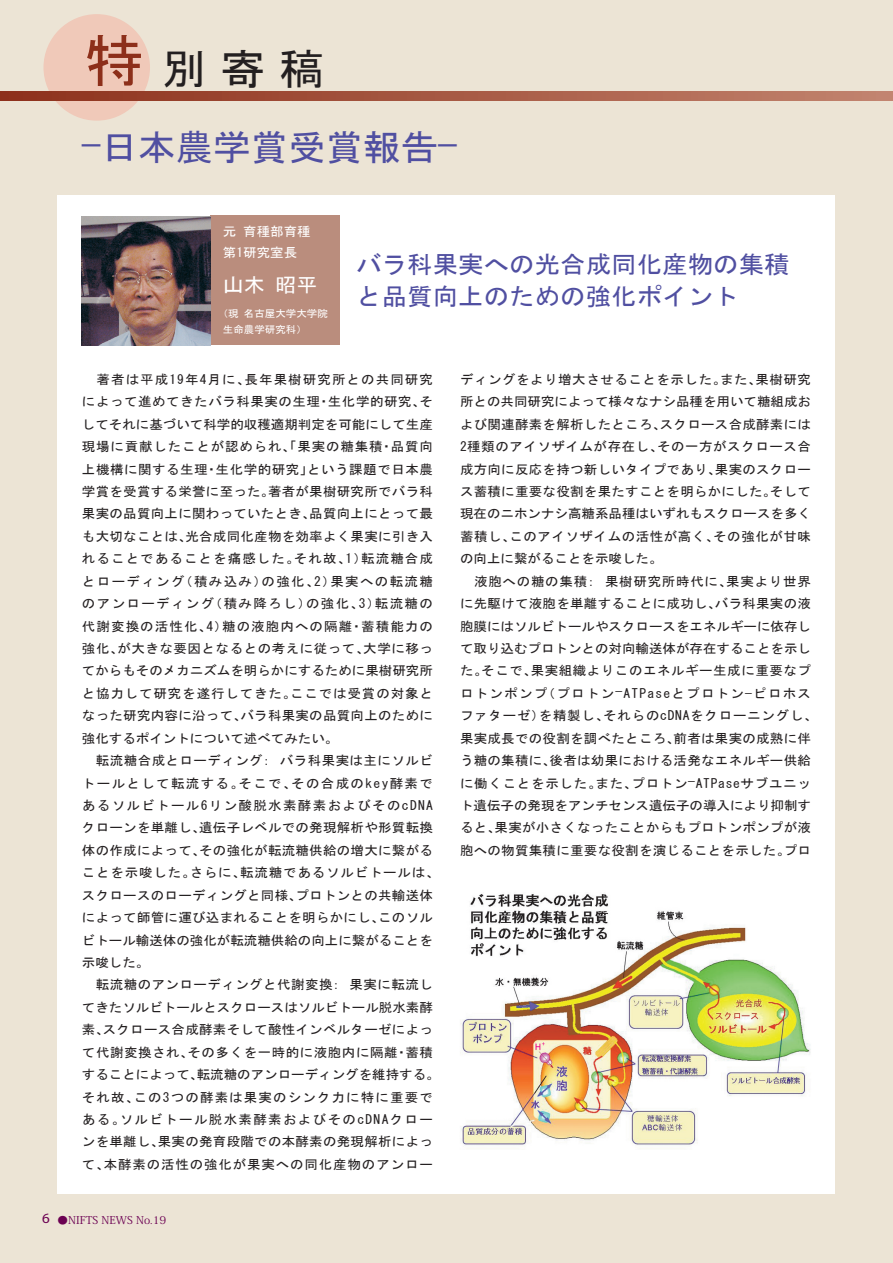
<style>
.page{position:relative;width:893px;height:1263px;background:#ece4d5}
.page>*{position:absolute;margin:0;border:0;box-sizing:border-box;transform-origin:0 0}
.t1{font:42.75px "MS Gothic";color:#231f20;scale:1.05 1}
.t2{font:35.7px "MS Gothic";color:#504fa1;scale:1.05 1}
.t3{font:24.15px/31.8px "MS Gothic";color:#504fa1;scale:1.05 1}
.t4{font:19.95px "MS Gothic";color:#fff;scale:1.05 1}
.t5{font:12.9px/22.5px "MS Gothic";letter-spacing:.02em;color:#231f20;scale:1.05 1}
.t6{font:12.9px "MS Gothic";color:#fff;scale:1.05 1}
.t7{font:10.65px "Koz Min Pro";color:#6b0052;scale:1.05 1}
.t8{font:10.05px/15.9px "MS Gothic";color:#fff;scale:1.05 1}
.s1{font-size:57px;color:#8d2f1a}
.s2{font-family:"Myriad Pro";font-size:14.25px}
.s3{font-family:"MS Gothic"}
</style>
<div class="page">
<div style="left:58px;top:195px;width:777px;height:998px;background:#fff"></div>
<div style="left:44px;top:14px;width:106px;height:107px;background:#f0c9b9;border-radius:50%"></div>
<svg style="left:0;top:92px;width:893px;height:9px;background:#a65943"></svg>
<div style="left:211px;top:216px;width:129px;height:129px;background:#ba8d7d"></div>
<img style="left:82px;top:216px;width:129px;height:129px">
<img style="left:460px;top:894px;width:351px;height:251px">
<p class="t1" style="left:84px;top:47px;width:230px"><span class="s1">特</span>別寄稿</p>
<p class="t2" style="left:82px;top:129px;width:359px">−日本農学賞受賞報告−</p>
<p class="t6" style="left:223px;top:225px;width:85px">元 育種部育種</p>
<p class="t6" style="left:223px;top:246px;width:72px">第1研究室長</p>
<p class="t4" style="left:223px;top:275px;width:91px">山木 昭平</p>
<p class="t8" style="left:223px;top:306px;width:101px;text-indent:-5px">（現 名古屋大学大学院生命農学研究科）</p>
<p class="t3" style="left:356px;top:248px;width:414px">バラ科果実への光合成同化産物の集積と品質向上のための強化ポイント</p>
<p class="t5" style="left:82px;top:368px;width:336px;text-align:justify">　著者は平成19年4月に、長年果樹研究所との共同研究によって進めてきたバラ科果実の生理・生化学的研究、そしてそれに基づいて科学的収穫適期判定を可能にして生産現場に貢献したことが認められ、「果実の糖集積・品質向上機構に関する生理・生化学的研究」という課題で日本農学賞を受賞する栄誉に至った。著者が果樹研究所でバラ科果実の品質向上に関わっていたとき、品質向上にとって最も大切なことは、光合成同化産物を効率よく果実に引き入れることであることを痛感した。それ故、1）転流糖合成とローディング（積み込み）の強化、2）果実への転流糖のアンローディング（積み降ろし）の強化、3）転流糖の代謝変換の活性化、4）糖の液胞内への隔離・蓄積能力の強化、が大きな要因となるとの考えに従って、大学に移ってからもそのメカニズムを明らかにするために果樹研究所と協力して研究を遂行してきた。ここでは受賞の対象となった研究内容に沿って、バラ科果実の品質向上のために強化するポイントについて述べてみたい。</p>
<p class="t5" style="left:82px;top:749px;width:342px">　転流糖合成とローディング： バラ科果実は主にソルビトールとして転流する。そこで、その合成のkey酵素であるソルビトール6リン酸脱水素酵素およびそのcDNAクローンを単離し、遺伝子レベルでの発現解析や形質転換体の作成によって、その強化が転流糖供給の増大に繋がることを示唆した。さらに、転流糖であるソルビトールは、スクロースのローディングと同様、プロトンとの共輸送体によって師管に運び込まれることを明らかにし、このソルビトール輸送体の強化が転流糖供給の向上に繋がることを示唆した。</p>
<p class="t5" style="left:82px;top:973px;width:342px">　転流糖のアンローディングと代謝変換： 果実に転流してきたソルビトールとスクロースはソルビトール脱水素酵素、スクロース合成酵素そして酸性インベルターゼによって代謝変換され、その多くを一時的に液胞内に隔離・蓄積することによって、転流糖のアンローディングを維持する。それ故、この3つの酵素は果実のシンク力に特に重要である。ソルビトール脱水素酵素およびそのcDNAクローンを単離し、果実の発育段階での本酵素の発現解析によって、本酵素の活性の強化が果実への同化産物のアンロー</p>
<p class="t7" style="left:42px;top:1213px;width:120px"><span class="s2">6</span> <span class="s3">●</span>NIFTS NEWS No.19</p>
<p class="t5" style="left:460px;top:368px;width:336px;text-align:justify">ディングをより増大させることを示した。また、果樹研究所との共同研究によって様々なナシ品種を用いて糖組成および関連酵素を解析したところ、スクロース合成酵素には2種類のアイソザイムが存在し、その一方がスクロース合成方向に反応を持つ新しいタイプであり、果実のスクロース蓄積に重要な役割を果たすことを明らかにした。そして現在のニホンナシ高糖系品種はいずれもスクロースを多く蓄積し、このアイソザイムの活性が高く、その強化が甘味の向上に繋がることを示唆した。</p>
<p class="t5" style="left:460px;top:570px;width:342px">　液胞への糖の集積： 果樹研究所時代に、果実より世界に先駆けて液胞を単離することに成功し、バラ科果実の液胞膜にはソルビトールやスクロースをエネルギーに依存して取り込むプロトンとの対向輸送体が存在することを示した。そこで、果実組織よりこのエネルギー生成に重要なプロトンポンプ（プロトン−ATPaseとプロトン−ピロホスファターゼ）を精製し、それらのcDNAをクローニングし、果実成長での役割を調べたところ、前者は果実の成熟に伴う糖の集積に、後者は幼果における活発なエネルギー供給に働くことを示した。また、プロトン−ATPaseサブユニット遺伝子の発現をアンチセンス遺伝子の導入により抑制すると、果実が小さくなったことからもプロトンポンプが液胞への物質集積に重要な役割を演じることを示した。プロ</p>
</div>
